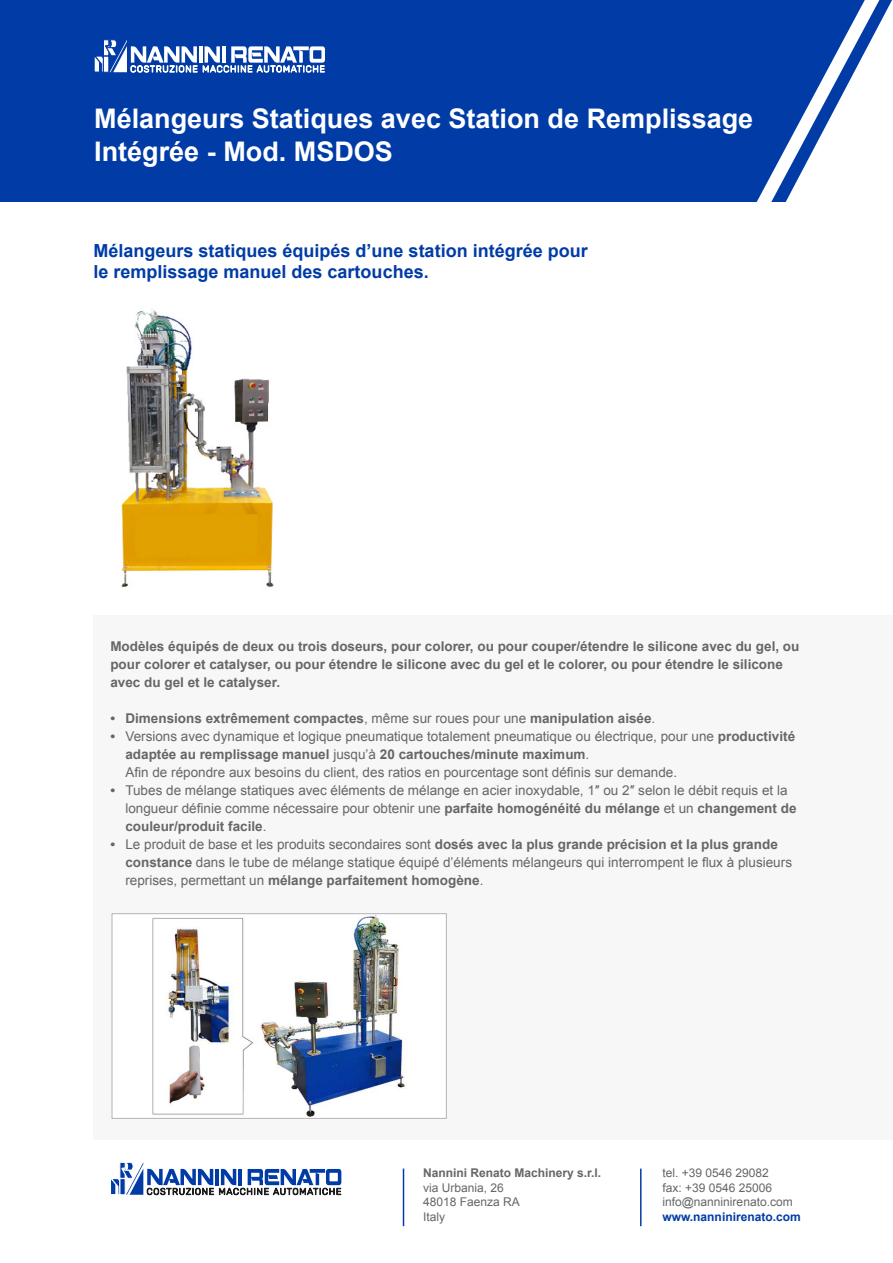
<style>
.page{position:relative;width:893px;height:1263px;background:#fff}
.page>*{position:absolute;margin:0;border:0;box-sizing:border-box;transform-origin:0 0}
.t1{font:700 27px "Arial";color:#fff}
.t2{font:700 18px "Arial";color:#013ca6}
.Stile_di_paragrafo_1{font:13.5px/18px "Arial";color:#666}
.Stile_di_paragrafo_1-2{font:700 13.5px/18px "Arial";color:#666}
.t3{font:12px "Arial";color:#666}
.t4{font:700 12px "Arial";color:#666}
.t5{font:700 12px "Arial";color:#013ca6}
.s1{font-weight:400}
.s2{font-weight:700}
</style>
<div class="page">
<div style="left:0;top:0;width:892px;height:202px;background:#013ca6"></div>
<svg style="left:756px;top:0;width:136px;height:202px"></svg>
<svg style="left:94px;top:40px;width:103px;height:33px"></svg>
<hr style="left:199px;top:46px;width:3px;height:17px;background:#fff">
<svg style="left:203px;top:46px;width:122px;height:27px"></svg>
<img style="left:121px;top:309px;width:153px;height:279px">
<div style="left:93px;top:616px;width:799px;height:524px;background:#f7f7f7"></div>
<svg style="left:111px;top:1162px;width:230px;height:34px"></svg>
<hr style="left:403px;top:1169px;width:1px;height:57px;background:#013ca6">
<hr style="left:640px;top:1169px;width:1px;height:57px;background:#013ca6">
<img style="left:152px;top:915px;width:253px;height:202px">
<div style="left:112px;top:913px;width:334px;height:206px;border:1px solid #b3b3b3"></div>
<p class="t1" style="left:94px;top:101px;width:660px">Mélangeurs Statiques avec Station de Remplissage</p>
<p class="t1" style="left:94px;top:133px;width:300px">Intégrée - Mod. MSDOS</p>
<p class="t2" style="left:93px;top:238px;width:496px">Mélangeurs statiques équipés d’une station intégrée pour</p>
<p class="t2" style="left:93px;top:260px;width:337px">le remplissage manuel des cartouches.</p>
<p class="Stile_di_paragrafo_1-2" style="left:110px;top:638px;width:690px">Modèles équipés de deux ou trois doseurs, pour colorer, ou pour couper/étendre le silicone avec du gel, ou pour colorer et catalyser, ou pour étendre le silicone avec du gel et le colorer, ou pour étendre le silicone avec du gel et le catalyser.</p>
<p class="Stile_di_paragrafo_1-2" style="left:110px;top:710px;width:546px">• Dimensions extrêmement compactes<span class="s1">, même sur roues pour une</span> manipulation aisée<span class="s1">.</span></p>
<p class="Stile_di_paragrafo_1" style="left:110px;top:728px;width:686px"><span class="s2">•</span> Versions avec dynamique et logique pneumatique totalement pneumatique ou électrique, pour une <span class="s2">productivité</span></p>
<p class="Stile_di_paragrafo_1" style="left:125px;top:746px;width:553px"><span class="s2">adaptée au remplissage manuel</span> jusqu’à <span class="s2">20 cartouches/minute maximum</span>.<br>Afin de répondre aux besoins du client, des ratios en pourcentage sont définis sur demande.</p>
<p class="Stile_di_paragrafo_1" style="left:110px;top:782px;width:678px"><span class="s2">•</span> Tubes de mélange statiques avec éléments de mélange en acier inoxydable, 1″ ou 2″ selon le débit requis et la</p>
<p class="Stile_di_paragrafo_1" style="left:125px;top:800px;width:672px">longueur définie comme nécessaire pour obtenir une <span class="s2">parfaite homogénéité du mélange</span> et un <span class="s2">changement de</span></p>
<p class="Stile_di_paragrafo_1-2" style="left:125px;top:818px;width:143px">couleur/produit facile<span class="s1">.</span></p>
<p class="Stile_di_paragrafo_1-2" style="left:110px;top:836px;width:669px">• <span class="s1">Le produit de base et les produits secondaires sont</span> dosés avec la plus grande précision et la plus grande</p>
<p class="Stile_di_paragrafo_1" style="left:125px;top:854px;width:668px"><span class="s2">constance</span> dans le tube de mélange statique équipé d’éléments mélangeurs qui interrompent le flux à plusieurs</p>
<p class="Stile_di_paragrafo_1-2" style="left:125px;top:872px;width:359px"><span class="s1">reprises, permettant un</span> mélange parfaitement homogène<span class="s1">.</span></p>
<p class="t4" style="left:423px;top:1165px;width:180px">Nannini Renato Machinery s.r.l.</p>
<p class="t3" style="left:423px;top:1180px;width:82px">via Urbania, 26</p>
<p class="t3" style="left:423px;top:1194px;width:98px">48018 Faenza RA</p>
<p class="t3" style="left:423px;top:1208px;width:24px">Italy</p>
<p class="t3" style="left:662px;top:1165px;width:108px">tel. +39 0546 29082</p>
<p class="t3" style="left:662px;top:1180px;width:111px">fax: +39 0546 25006</p>
<p class="t3" style="left:662px;top:1194px;width:132px">info@nanninirenato.com</p>
<p class="t5" style="left:662px;top:1208px;width:140px">www.nanninirenato.com</p>
</div>
